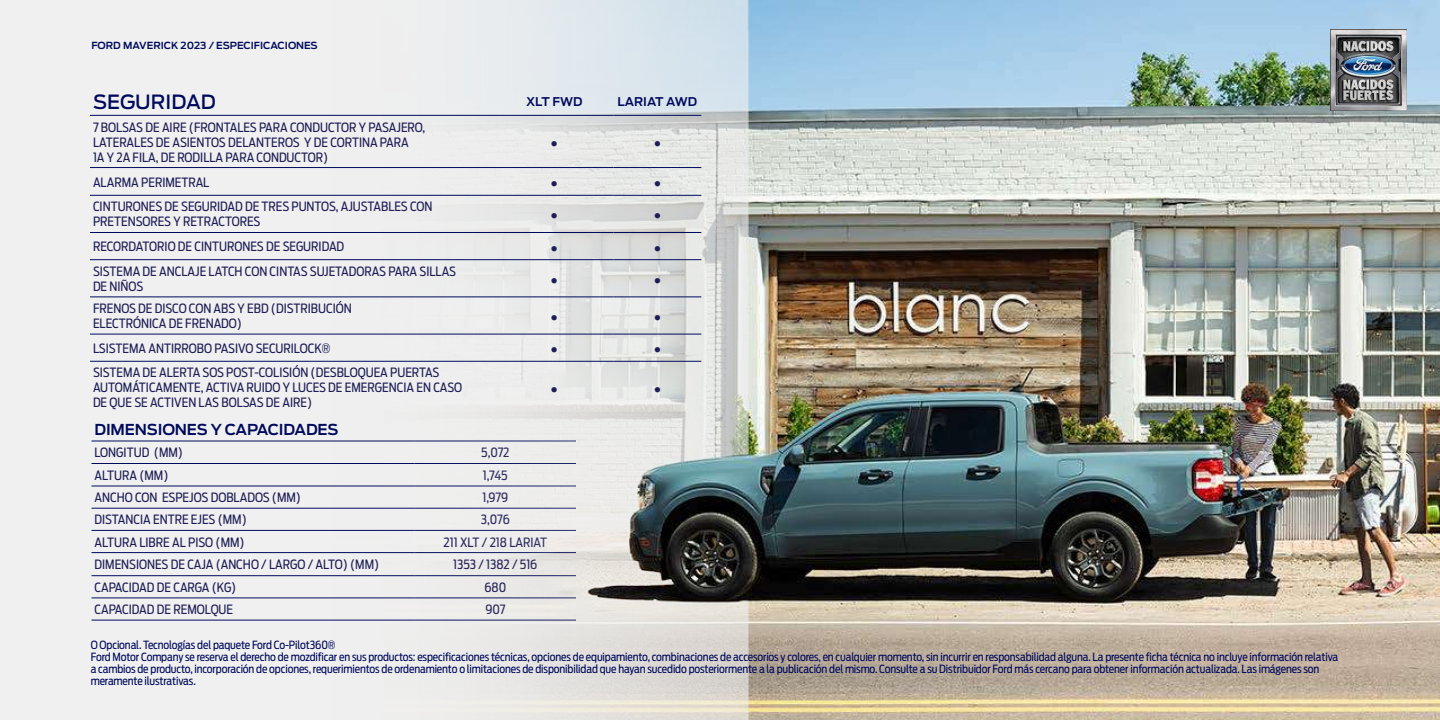
<style>
.page{position:relative;width:1440px;height:720px;background:#f0f0f0}
.page>*{position:absolute;margin:0;border:0;box-sizing:border-box;transform-origin:0 0}
.t1{font:700 20.25px "Myriad Pro";color:#1e1e57}
.t2{font:500 19.5px "Ford Antenna";letter-spacing:.005em;color:#000a5c}
.t3{font:600 15px "Ford Antenna";letter-spacing:-.01em;color:#000a5c}
.t4{font:12.75px/15px "Ford Antenna Cond";color:#1e1e57}
.t5{font:600 12px "Ford Antenna";color:#000a5c}
.t6{font:11.25px/12px "Ford Antenna Cond";letter-spacing:-.01em;color:#000a5c}
.t7{font:600 9.75px "Ford Antenna";color:#000a5c}
</style>
<div class="page">
<hr style="left:92px;top:441px;width:323px;height:1px;background:#000a5c">
<hr style="left:92px;top:463px;width:323px;height:1px;background:#000a5c">
<hr style="left:92px;top:486px;width:323px;height:1px;background:#000a5c">
<hr style="left:92px;top:508px;width:323px;height:1px;background:#000a5c">
<hr style="left:92px;top:530px;width:323px;height:1px;background:#000a5c">
<hr style="left:92px;top:552px;width:323px;height:1px;background:#000a5c">
<hr style="left:92px;top:575px;width:323px;height:1px;background:#000a5c">
<hr style="left:92px;top:598px;width:323px;height:1px;background:#000a5c">
<hr style="left:92px;top:620px;width:323px;height:1px;background:#000a5c">
<img style="left:266px;top:0;width:1174px;height:720px">
<hr style="left:90px;top:115px;width:405px;height:1px;background:#000a5c">
<hr style="left:495px;top:115px;width:119px;height:1px;background:#000a5c">
<hr style="left:614px;top:115px;width:87px;height:1px;background:#000a5c">
<hr style="left:90px;top:167px;width:405px;height:1px;background:#000a5c">
<hr style="left:495px;top:167px;width:119px;height:1px;background:#000a5c">
<hr style="left:614px;top:167px;width:87px;height:1px;background:#000a5c">
<hr style="left:90px;top:195px;width:405px;height:1px;background:#000a5c">
<hr style="left:495px;top:195px;width:119px;height:1px;background:#000a5c">
<hr style="left:614px;top:195px;width:87px;height:1px;background:#000a5c">
<hr style="left:90px;top:232px;width:405px;height:1px;background:#000a5c">
<hr style="left:495px;top:232px;width:119px;height:1px;background:#000a5c">
<hr style="left:614px;top:232px;width:87px;height:1px;background:#000a5c">
<hr style="left:90px;top:259px;width:405px;height:1px;background:#000a5c">
<hr style="left:495px;top:259px;width:119px;height:1px;background:#000a5c">
<hr style="left:614px;top:259px;width:87px;height:1px;background:#000a5c">
<hr style="left:90px;top:297px;width:405px;height:1px;background:#000a5c">
<hr style="left:495px;top:297px;width:119px;height:1px;background:#000a5c">
<hr style="left:614px;top:297px;width:87px;height:1px;background:#000a5c">
<hr style="left:90px;top:334px;width:405px;height:1px;background:#000a5c">
<hr style="left:495px;top:334px;width:119px;height:1px;background:#000a5c">
<hr style="left:614px;top:334px;width:87px;height:1px;background:#000a5c">
<hr style="left:90px;top:361px;width:405px;height:1px;background:#000a5c">
<hr style="left:495px;top:361px;width:119px;height:1px;background:#000a5c">
<hr style="left:614px;top:361px;width:87px;height:1px;background:#000a5c">
<img style="left:1330px;top:30px;width:77px;height:81px">
<p class="t7" style="left:92px;top:37px;width:228px">FORD MAVERICK 2023 / ESPECIFICACIONES</p>
<h2 class="t2" style="left:93px;top:85px;width:124px">SEGURIDAD</h2>
<p class="t5" style="left:526px;top:91px;width:58px">XLT FWD</p>
<p class="t5" style="left:618px;top:91px;width:81px">LARIAT AWD</p>
<p class="t4" style="left:93px;top:118px;width:334px">7 BOLSAS DE AIRE (FRONTALES PARA CONDUCTOR Y PASAJERO,<br>LATERALES DE ASIENTOS DELANTEROS Y DE CORTINA PARA<br>1A Y 2A FILA, DE RODILLA PARA CONDUCTOR)</p>
<h1 class="t1" style="left:551px;top:129px;width:8px">•</h1>
<h1 class="t1" style="left:654px;top:129px;width:8px">•</h1>
<p class="t4" style="left:93px;top:173px;width:118px">ALARMA PERIMETRAL</p>
<h1 class="t1" style="left:551px;top:169px;width:8px">•</h1>
<h1 class="t1" style="left:654px;top:169px;width:8px">•</h1>
<p class="t4" style="left:93px;top:198px;width:341px">CINTURONES DE SEGURIDAD DE TRES PUNTOS, AJUSTABLES CON<br>PRETENSORES Y RETRACTORES</p>
<h1 class="t1" style="left:551px;top:201px;width:8px">•</h1>
<h1 class="t1" style="left:654px;top:201px;width:8px">•</h1>
<p class="t4" style="left:93px;top:237px;width:253px">RECORDATORIO DE CINTURONES DE SEGURIDAD</p>
<h1 class="t1" style="left:551px;top:234px;width:8px">•</h1>
<h1 class="t1" style="left:654px;top:234px;width:8px">•</h1>
<p class="t4" style="left:93px;top:262px;width:365px">SISTEMA DE ANCLAJE LATCH CON CINTAS SUJETADORAS PARA SILLAS<br>DE NIÑOS</p>
<h1 class="t1" style="left:551px;top:266px;width:8px">•</h1>
<h1 class="t1" style="left:654px;top:266px;width:8px">•</h1>
<p class="t4" style="left:93px;top:299px;width:260px">FRENOS DE DISCO CON ABS Y EBD (DISTRIBUCIÓN<br>ELECTRÓNICA DE FRENADO)</p>
<h1 class="t1" style="left:551px;top:303px;width:8px">•</h1>
<h1 class="t1" style="left:654px;top:303px;width:8px">•</h1>
<p class="t4" style="left:93px;top:339px;width:239px">LSISTEMA ANTIRROBO PASIVO SECURILOCK®</p>
<h1 class="t1" style="left:551px;top:335px;width:8px">•</h1>
<h1 class="t1" style="left:654px;top:335px;width:8px">•</h1>
<p class="t4" style="left:93px;top:364px;width:371px">SISTEMA DE ALERTA SOS POST-COLISIÓN (DESBLOQUEA PUERTAS<br>AUTOMÁTICAMENTE, ACTIVA RUIDO Y LUCES DE EMERGENCIA EN CASO<br>DE QUE SE ACTIVEN LAS BOLSAS DE AIRE)</p>
<h1 class="t1" style="left:551px;top:375px;width:8px">•</h1>
<h1 class="t1" style="left:654px;top:375px;width:8px">•</h1>
<p class="t3" style="left:94px;top:416px;width:245px">DIMENSIONES Y CAPACIDADES</p>
<p class="t4" style="left:94px;top:444px;width:90px">LONGITUD (MM)</p>
<p class="t4" style="left:481px;top:444px;width:30px">5,072</p>
<p class="t4" style="left:94px;top:466px;width:75px">ALTURA (MM)</p>
<p class="t4" style="left:483px;top:466px;width:26px">1,745</p>
<p class="t4" style="left:94px;top:488px;width:208px">ANCHO CON ESPEJOS DOBLADOS (MM)</p>
<p class="t4" style="left:482px;top:488px;width:27px">1,979</p>
<p class="t4" style="left:94px;top:511px;width:154px">DISTANCIA ENTRE EJES (MM)</p>
<p class="t4" style="left:481px;top:511px;width:30px">3,076</p>
<p class="t4" style="left:94px;top:533px;width:152px">ALTURA LIBRE AL PISO (MM)</p>
<p class="t4" style="left:444px;top:533px;width:105px">211 XLT / 218 LARIAT</p>
<p class="t4" style="left:94px;top:556px;width:286px">DIMENSIONES DE CAJA (ANCHO / LARGO / ALTO) (MM)</p>
<p class="t4" style="left:453px;top:556px;width:86px">1353 / 1382 / 516</p>
<p class="t4" style="left:94px;top:578px;width:143px">CAPACIDAD DE CARGA (KG)</p>
<p class="t4" style="left:484px;top:578px;width:23px">680</p>
<p class="t4" style="left:94px;top:600px;width:140px">CAPACIDAD DE REMOLQUE</p>
<p class="t4" style="left:485px;top:600px;width:22px">907</p>
<p class="t6" style="left:91px;top:637px;width:1249px">O Opcional. Tecnologías del paquete Ford Co-Pilot360®<br>Ford Motor Company se reserva el derecho de mozdificar en sus productos: especificaciones técnicas, opciones de equipamiento, combinaciones de accesorios y colores, en cualquier momento, sin incurrir en responsabilidad alguna. La presente ficha técnica no incluye información relativa a cambios de producto, incorporación de opciones, requerimientos de ordenamiento o limitaciones de disponibilidad que hayan sucedido posteriormente a la publicación del mismo. Consulte a su Distribuidor Ford más cercano para obtener información actualizada. Las imágenes son meramente ilustrativas.</p>
</div>
